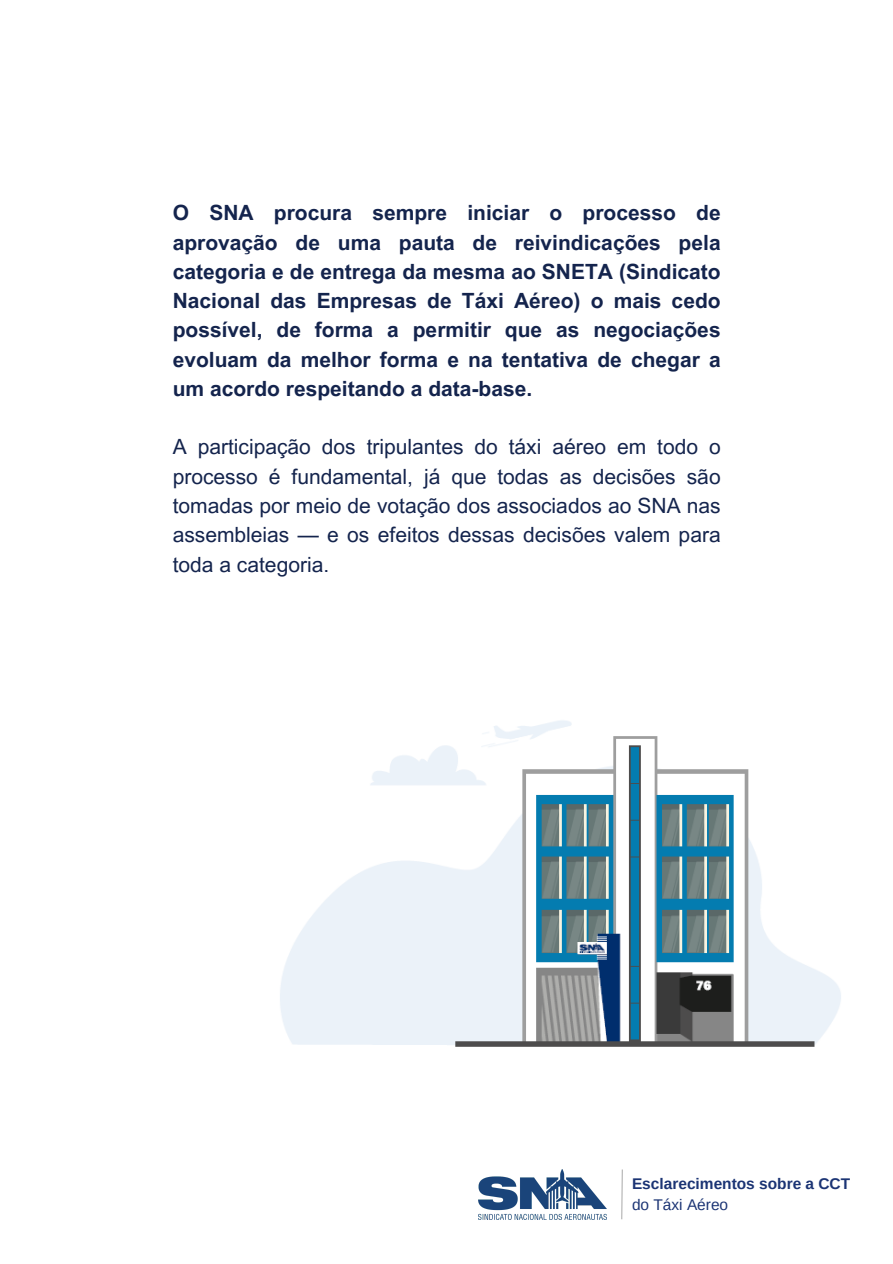
<style>
.page{position:relative;width:893px;height:1264px;background:#fff}
.page>*{position:absolute;margin:0;border:0;box-sizing:border-box;transform-origin:0 0}
.t1{font:700 21px/29.2px "Arial MT Pro";color:#14244d;text-align:justify}
.t2{font:21px/29.2px "Arial MT Pro";color:#14244d;text-align:justify}
.t3{font:700 15.45px "Arimo";color:#1b3474}
.t4{font:15.45px "Arimo";color:#1b3474}
</style>
<div class="page">
<img style="left:280px;top:720px;width:561px;height:327px">
<img style="left:478px;top:1169px;width:128px;height:49px">
<svg style="left:621px;top:1169px;width:2px;height:51px"></svg>
<p class="t1" style="left:173px;top:201px;width:549px">O SNA procura sempre iniciar o processo de aprovação de uma pauta de reivindicações pela categoria e de entrega da mesma ao SNETA (Sindicato Nacional das Empresas de Táxi Aéreo) o mais cedo possível, de forma a permitir que as negociações evoluam da melhor forma e na tentativa de chegar a um acordo respeitando a data-base.</p>
<p class="t2" style="left:173px;top:435px;width:549px">A participação dos tripulantes do táxi aéreo em todo o processo é fundamental, já que todas as decisões são tomadas por meio de votação dos associados ao SNA nas assembleias — e os efeitos dessas decisões valem para toda a categoria.</p>
<p class="t3" style="left:632px;top:1174px;width:220px">Esclarecimentos sobre a CCT</p>
<p class="t4" style="left:632px;top:1196px;width:98px">do Táxi Aéreo</p>
</div>
